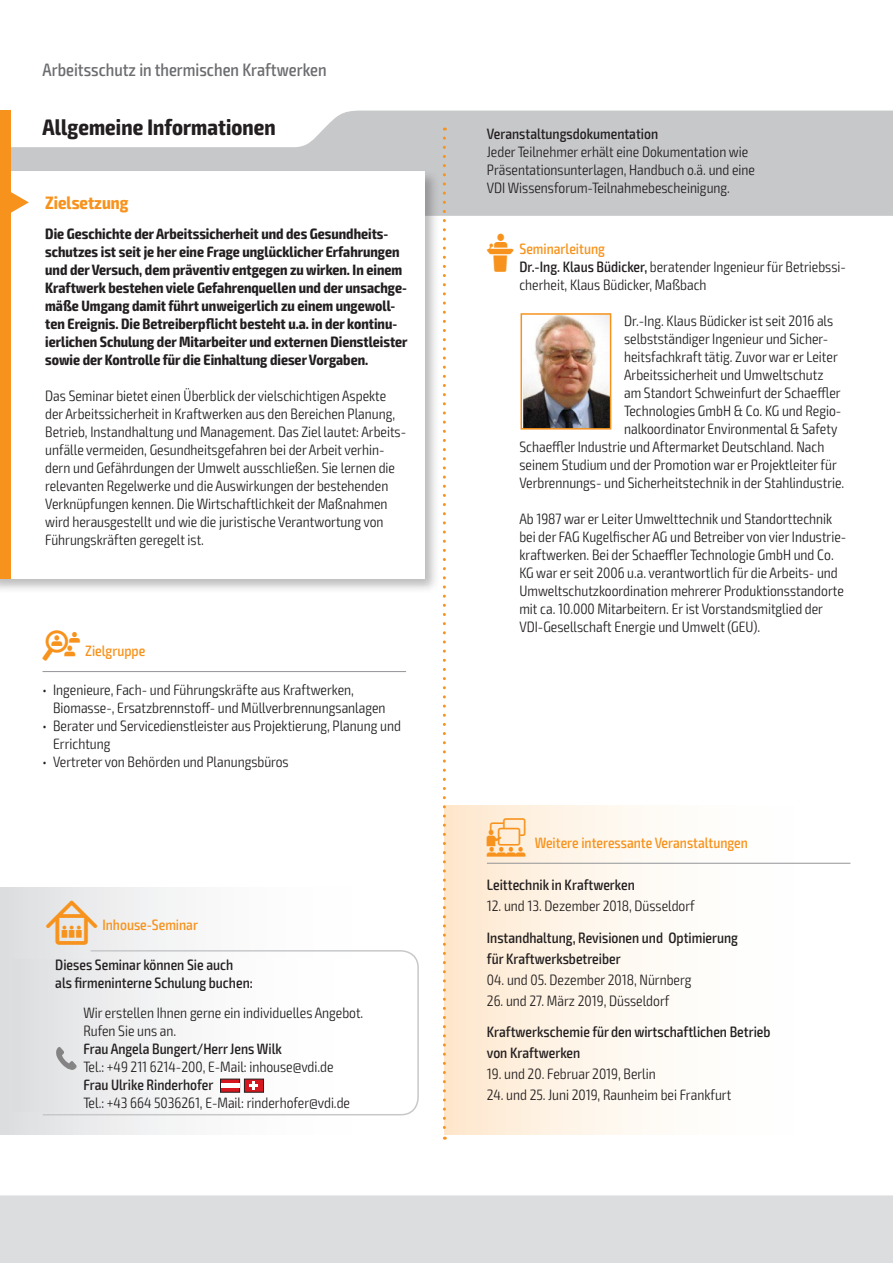
<style>
.page{position:relative;width:893px;height:1263px;background:#fff}
.page>*{position:absolute;margin:0;border:0;box-sizing:border-box;transform-origin:0 0}
.t1{font:700 condensed 22.5px "Exo 2";letter-spacing:.005em;color:#231f20}
.t2{font:500 condensed 18px "Exo 2";color:#6c6d70}
.t3{font:700 condensed 18px "Exo 2";color:#f7931d}
.t4{font:300 condensed 15px/18px "Exo 2";color:#231f20}
.t5{font:700 condensed 15px/18px "Exo 2";color:#231f20}
.t6{font:500 condensed 15px/21px "Exo 2";color:#231f20}
.t7{font:500 condensed 15px "Exo 2";color:#f7931d}
.s1{font-family:"VDI Iconset S4 A Regular";font-weight:400;font-stretch:normal}
.s2{font-family:"VDI Iconset S4 A Regular";font-weight:400;font-stretch:normal;font-size:15.45px}
.s3{font-family:"VDI Iconset S4 A Regular";font-weight:400;font-stretch:normal;color:#f7931d}
.s4{font-weight:500;color:#f7931d}
.s5{font-weight:500}
.s6{font-family:"VDI Iconset S4 A Regular";font-weight:400;font-stretch:normal;font-size:19.5px}
</style>
<div class="page">
<div style="left:0;top:1195px;width:893px;height:68px;background:#dcdddf"></div>
<svg style="left:11px;top:111px;width:881px;height:105px;fill:#c7c8ca"></svg>
<hr style="left:892px;top:111px;width:1px;height:105px;background:#f7931d">
<div style="left:0;top:111px;width:11px;height:63px;background:#f7931d"></div>
<div style="left:444px;top:806px;width:406px;height:328px;background:linear-gradient(to right,#feebd5,#feffff)"></div>
<hr style="left:487px;top:863px;width:363px;height:1px;background:#939598">
<hr style="left:43px;top:671px;width:363px;height:1px;background:#939598">
<div style="left:0;top:168px;width:440px;height:426px;background:#231f20;opacity:.3"></div>
<div style="left:0;top:171px;width:424px;height:408px;background:#fff"></div>
<div style="left:0;top:171px;width:11px;height:408px;background:#f7931d"></div>
<svg style="left:11px;top:192px;width:18px;height:21px"></svg>
<img style="left:523px;top:316px;width:85px;height:111px">
<div style="left:520px;top:313px;width:91px;height:117px;border:2px solid #f7931d"></div>
<div style="left:0;top:887px;width:419px;height:247px;background:linear-gradient(to right,#e2e3e5,#fff)"></div>
<svg style="left:42px;top:949px;width:377px;height:167px"></svg>
<div style="left:13px;top:959px;width:382px;height:152px;background:linear-gradient(to right,#e3e3e5,#fff)"></div>
<svg style="left:220px;top:1079px;width:44px;height:13px"></svg>
<div style="left:221px;top:1083px;width:18px;height:5px;background:#fff"></div>
<svg style="left:56px;top:1047px;width:21px;height:23px"></svg>
<svg style="left:443px;top:138px;width:3px;height:1002px"></svg>
<p class="t2" style="left:43px;top:59px;width:286px">Arbeitsschutz in thermischen Kraftwerken</p>
<h1 class="t1" style="left:43px;top:113px;width:235px">Allgemeine Informationen</h1>
<p class="t6" style="left:487px;top:124px;width:173px">Veranstaltungsdokumentation</p>
<p class="t4" style="left:487px;top:143px;width:270px">Jeder Teilnehmer erhält eine Dokumentation wie<br>Präsentationsunterlagen, Handbuch o.ä. und eine<br>VDI Wissensforum-Teilnahmebescheinigung.</p>
<p class="t3" style="left:45px;top:192px;width:85px">Zielsetzung</p>
<p class="t5" style="left:45px;top:225px;width:364px">Die Geschichte der Arbeitssicherheit und des Gesundheits&shy;schutzes ist seit je her eine Frage unglücklicher Erfahrungen und der Versuch, dem präventiv entgegen zu wirken. In einem Kraftwerk bestehen viele Gefahrenquellen und der unsachge&shy;mäße Umgang damit führt unweigerlich zu einem ungewoll&shy;ten Ereignis. Die Betreiberpflicht besteht u.a. in der kontinu&shy;ierlichen Schulung der Mitarbeiter und externen Dienstleister sowie der Kontrolle für die Einhaltung dieser Vorgaben.</p>
<p class="t4" style="left:45px;top:387px;width:362px">Das Seminar bietet einen Überblick der vielschichtigen Aspekte der Arbeitssicherheit in Kraftwerken aus den Bereichen Planung, Betrieb, Instandhaltung und Management. Das Ziel lautet: Arbeits&shy;unfälle vermeiden, Gesundheitsgefahren bei der Arbeit verhin&shy;dern und Gefährdungen der Umwelt ausschließen. Sie lernen die relevanten Regelwerke und die Auswirkungen der bestehenden Verknüpfungen kennen. Die Wirtschaftlichkeit der Maßnahmen wird herausgestellt und wie die juristische Verantwortung von Führungskräften geregelt ist.</p>
<p class="t7" style="left:43px;top:642px;width:104px"><span class="s1">Z</span> Zielgruppe</p>
<p class="t4" style="left:53px;top:681px;width:334px;text-indent:-11px">• Ingenieure, Fach- und Führungskräfte aus Kraftwerken,<br>Biomasse-, Ersatzbrennstoff- und Müllverbrennungsanlagen</p>
<p class="t4" style="left:53px;top:717px;width:349px;text-indent:-11px">• Berater und Servicedienstleister aus Projektierung, Planung und<br>Errichtung</p>
<p class="t4" style="left:43px;top:753px;width:248px">• Vertreter von Behörden und Planungsbüros</p>
<p class="t7" style="left:46px;top:916px;width:153px"><span class="s2">I</span> Inhouse-Seminar</p>
<p class="t6" style="left:55px;top:955px;width:199px;line-height:18px">Dieses Seminar können Sie auch als firmeninterne Schulung buchen:</p>
<p class="t4" style="left:83px;top:1004px;width:282px">Wir erstellen Ihnen gerne ein individuelles Angebot.<br>Rufen Sie uns an.</p>
<p class="t6" style="left:83px;top:1039px;width:200px">Frau Angela Bungert/Herr Jens Wilk</p>
<p class="t4" style="left:83px;top:1058px;width:252px">Tel.: +49 211 6214-200, E-Mail: inhouse@vdi.de</p>
<p class="t6" style="left:83px;top:1075px;width:132px">Frau Ulrike Rinderhofer</p>
<p class="t4" style="left:83px;top:1094px;width:268px">Tel.: +43 664 5036261, E-Mail: rinderhofer@vdi.de</p>
<p class="t4" style="left:519px;top:240px;width:328px;text-indent:-33px"><span class="s3">L</span> <span class="s4">Seminarleitung<br></span><span class="s5">Dr.-Ing. Klaus Büdicker,</span> beratender Ingenieur für Betriebssi&shy;cherheit, Klaus Büdicker, Maßbach</p>
<p class="t4" style="left:624px;top:312px;width:211px">Dr.-Ing. Klaus Büdicker ist seit 2016 als</p>
<p class="t4" style="left:624px;top:330px;width:206px">selbstständiger Ingenieur und Sicher-</p>
<p class="t4" style="left:624px;top:348px;width:215px">heitsfachkraft tätig. Zuvor war er Leiter</p>
<p class="t4" style="left:624px;top:366px;width:201px">Arbeitssicherheit und Umweltschutz</p>
<p class="t4" style="left:624px;top:384px;width:218px">am Standort Schweinfurt der Schaeffler</p>
<p class="t4" style="left:624px;top:402px;width:219px">Technologies GmbH &amp; Co. KG und Regio-</p>
<p class="t4" style="left:624px;top:420px;width:215px">nalkoordinator Environmental &amp; Safety</p>
<p class="t4" style="left:519px;top:438px;width:306px">Schaeffler Industrie und Aftermarket Deutschland. Nach</p>
<p class="t4" style="left:519px;top:456px;width:319px">seinem Studium und der Promotion war er Projektleiter für</p>
<p class="t4" style="left:519px;top:474px;width:326px">Verbrennungs- und Sicherheitstechnik in der Stahlindustrie.</p>
<p class="t4" style="left:519px;top:510px;width:328px">Ab 1987 war er Leiter Umwelttechnik und Standorttechnik bei der FAG Kugelfischer AG und Betreiber von vier Industrie&shy;kraftwerken. Bei der Schaeffler Technologie GmbH und Co.<br>KG war er seit 2006 u.a. verantwortlich für die Arbeits- und Umweltschutzkoordination mehrerer Produktionsstandorte mit ca. 10.000 Mitarbeitern. Er ist Vorstandsmitglied der VDI-Gesellschaft Energie und Umwelt (GEU).</p>
<p class="t7" style="left:487px;top:834px;width:263px"><span class="s6">W</span> Weitere interessante Veranstaltungen</p>
<p class="t6" style="left:487px;top:875px;width:149px">Leittechnik in Kraftwerken</p>
<p class="t4" style="left:487px;top:897px;width:209px">12. und 13. Dezember 2018, Düsseldorf</p>
<p class="t6" style="left:487px;top:927px;width:253px">Instandhaltung, Revisionen und Optimierung für Kraftwerksbetreiber</p>
<p class="t4" style="left:487px;top:971px;width:206px">04. und 05. Dezember 2018, Nürnberg</p>
<p class="t4" style="left:487px;top:992px;width:184px">26. und 27. März 2019, Düsseldorf</p>
<p class="t6" style="left:487px;top:1022px;width:285px">Kraftwerkschemie für den wirtschaftlichen Betrieb von Kraftwerken</p>
<p class="t4" style="left:487px;top:1065px;width:170px">19. und 20. Februar 2019, Berlin</p>
<p class="t4" style="left:487px;top:1086px;width:246px">24. und 25. Juni 2019, Raunheim bei Frankfurt</p>
</div>
